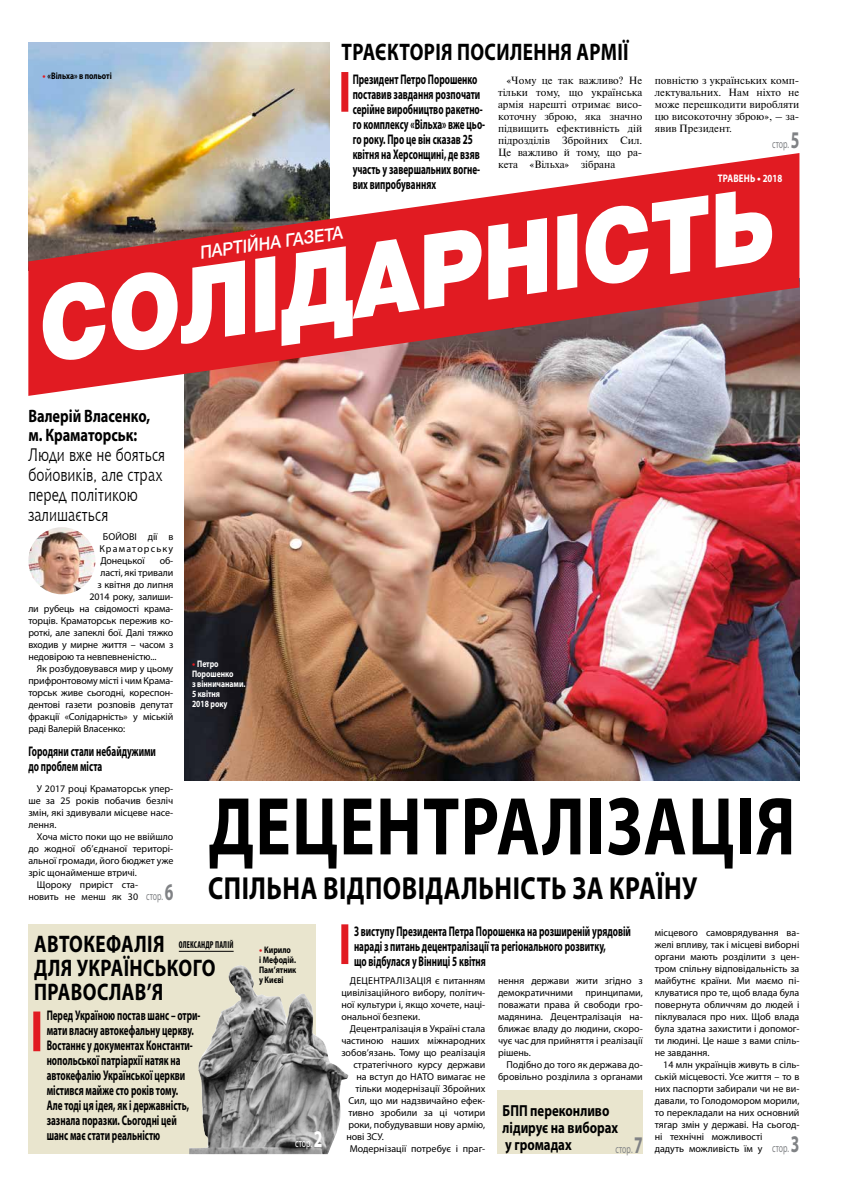
<style>
.page{position:relative;width:842px;height:1191px;background:#fff}
.page>*{position:absolute;margin:0;border:0;box-sizing:border-box;transform-origin:0 0}
.t1{font:900 102px "Helvetica Neue LTW1 G";color:#fff;scale:.9 1}
.t2{font:700 82.8px "Myriad Pro";letter-spacing:.02em;color:#000;scale:.8 1}
.t3{font:700 32px "Myriad Pro";letter-spacing:.02em;color:#000;scale:.8 1}
.t4{font:700 24px/24px "Myriad Pro";letter-spacing:.02em;color:#000;scale:.8 1}
.t5{font:18px/20px "Chianti BT";color:#000;scale:.8 1}
.t6{font:700 18px/19px "Myriad Pro";color:#000;scale:.8 1}
.t7{font:500 18px "Helvetica Neue LTW1 G";color:#fff;scale:.9 1}
.t8{font:700 16px/17px "Myriad Pro";color:#000;scale:.8 1}
.t9{font:700 14px/15px "Myriad Pro";color:#000;scale:.65 1}
.t10{font:12px "Myriad Pro";color:#808285;scale:.65 1}
.t11{font:12px "Myriad Pro";color:#fff;scale:.65 1}
.t12{font:700 11px "Myriad Pro";letter-spacing:.02em;color:#fff;scale:.8 1}
.t13{font:10.5px/12px "Newton 7 C";color:#000;text-align:justify}
.t14{font:10px/12px "Myriad Pro";color:#000;text-align:justify}
.t15{font:700 condensed 10px "Myriad Pro";letter-spacing:.02em;color:#000;scale:.8 1}
.t16{font:700 9.5px/10px "Myriad Pro";color:#000;scale:.8 1}
.t17{font:700 9.5px/10px "Myriad Pro";color:#fff;scale:.8 1}
.s1{color:#e11b22}
.s2{font-weight:700;font-size:24px}
</style>
<div class="page">
<div style="left:498px;top:1090px;width:145px;height:64px;background:#e9e5ce"></div>
<img style="left:28px;top:43px;width:302px;height:110px">
<img style="left:185px;top:396px;width:614px;height:384px">
<div style="left:28px;top:924px;width:288px;height:230px;background:#e9e5ce"></div>
<img style="left:28px;top:153px;width:771px;height:243px">
<img style="left:189px;top:965px;width:159px;height:189px">
<div style="left:33px;top:1011px;width:7px;height:40px;background:#e11b22"></div>
<div style="left:341px;top:924px;width:7px;height:40px;background:#e11b22"></div>
<div style="left:341px;top:72px;width:7px;height:40px;background:#e11b22"></div>
<img style="left:28px;top:527px;width:67px;height:67px;border-radius:34px">
<hr style="left:179px;top:951px;width:55px;height:1px;background:#000">
<h3 class="t4" style="left:341px;top:39px;width:360px">ТРАЄКТОРІЯ ПОСИЛЕННЯ АРМІЇ</h3>
<p class="t16" style="left:43px;top:71px;width:88px"><span class="s1">•</span> «Вільха» в польоті</p>
<h3 class="t9" style="left:353px;top:71px;width:205px">Президент Петро Порошенко поставив завдання розпочати серійне виробництво ракетно&shy;го комплексу «Вільха» вже цьо&shy;го року. Про це він сказав 25 квітня на Херсонщині, де взяв участь у завершальних вогне&shy;вих випробуваннях</h3>
<p class="t13" style="left:498px;top:74px;width:146px;text-indent:9px">«Чому це так важливо? Не тільки тому, що українська армія нарешті отримає висо&shy;коточну зброю, яка значно підвищить ефективність дій підрозділів Збройних Сил.<br>Це важливо й тому, що ра&shy;кета «Вільха» зібрана</p>
<p class="t13" style="left:655px;top:74px;width:146px">повністю з українських комп&shy;лектувальних. Нам ніхто не може перешкодити виробляти цю високоточну зброю», – за&shy;явив Президент.</p>
<p class="t10" style="left:772px;top:136px;width:44px">стор. <span class="s2">5</span></p>
<p class="t12" style="left:718px;top:171px;width:82px">ТРАВЕНЬ • 2018</p>
<h1 class="t1" style="left:26px;top:266px;width:826px;rotate:-8deg">СОЛІДАРНІСТЬ</h1>
<h3 class="t7" style="left:198px;top:242px;width:162px;rotate:-8deg">ПАРТІЙНА ГАЗЕТА</h3>
<h3 class="t6" style="left:28px;top:405px;width:154px">Валерій Власенко, м. Краматорськ:</h3>
<h3 class="t5" style="left:28px;top:444px;width:173px">Люди вже не бояться бойовиків, але страх перед політикою залишається</h3>
<p class="t14" style="left:99px;top:530px;width:76px;text-indent:4px">БОЙОВІ дії в Краматорську Донецької</p>
<p class="t14" style="left:160px;top:554px;width:15px">об-</p>
<p class="t14" style="left:100px;top:566px;width:75px">ласті, які тривали</p>
<p class="t14" style="left:97px;top:578px;width:77px">з квітня до липня</p>
<p class="t14" style="left:89px;top:590px;width:86px">2014 року, залиши-</p>
<p class="t14" style="left:28px;top:602px;width:146px">ли рубець на свідомості крама-</p>
<p class="t14" style="left:28px;top:614px;width:146px">торців. Краматорськ пережив ко-</p>
<p class="t14" style="left:28px;top:626px;width:146px">роткі, але запеклі бої. Далі тяжко</p>
<p class="t14" style="left:28px;top:638px;width:146px">входив у мирне життя – часом з</p>
<p class="t14" style="left:28px;top:650px;width:130px">недовірою та невпевненістю...</p>
<p class="t14" style="left:37px;top:662px;width:138px">Як розбудовувався мир у цьому</p>
<p class="t14" style="left:28px;top:674px;width:146px">прифронтовому місті і чим Крама-</p>
<p class="t14" style="left:28px;top:686px;width:146px">торськ живе сьогодні, кореспон-</p>
<p class="t14" style="left:28px;top:698px;width:147px">дентові газети розповів депутат</p>
<p class="t14" style="left:28px;top:710px;width:146px">фракції «Солідарність» у міській</p>
<p class="t14" style="left:28px;top:722px;width:98px">раді Валерій Власенко:</p>
<h3 class="t9" style="left:28px;top:743px;width:198px">Городяни стали небайдужими до проблем міста</h3>
<p class="t14" style="left:28px;top:782px;width:147px;text-indent:8px">У 2017 році Краматорськ упер&shy;ше за 25 років побачив безліч змін, які здивували місцеве насе&shy;лення.</p>
<p class="t14" style="left:37px;top:830px;width:138px">Хоча місто поки що не ввійшло</p>
<p class="t14" style="left:28px;top:842px;width:146px">до жодної об’єднаної територі-</p>
<p class="t14" style="left:28px;top:854px;width:146px">альної громади, його бюджет уже</p>
<p class="t14" style="left:28px;top:866px;width:110px">зріс щонайменше втричі.</p>
<p class="t14" style="left:37px;top:878px;width:103px">Щороку приріст ста-</p>
<p class="t14" style="left:28px;top:890px;width:111px">новить не менш як 30</p>
<p class="t10" style="left:146px;top:889px;width:44px">стор. <span class="s2">6</span></p>
<p class="t17" style="left:192px;top:659px;width:68px"><span class="s1">•</span> Петро<br>Порошенко<br>з вінничанами.<br>5 квітня<br>2018 року</p>
<h2 class="t2" style="left:209px;top:772px;width:735px">ДЕЦЕНТРАЛІЗАЦІЯ</h2>
<h3 class="t3" style="left:208px;top:867px;width:613px">СПІЛЬНА ВІДПОВІДАЛЬНІСТЬ ЗА КРАЇНУ</h3>
<h3 class="t4" style="left:34px;top:931px;width:228px">АВТОКЕФАЛІЯ<br>ДЛЯ УКРАЇНСЬКОГО<br>ПРАВОСЛАВ’Я</h3>
<p class="t9" style="left:47px;top:1007px;width:238px">Перед Україною постав шанс – отри&shy;мати власну автокефальну церкву.<br>Востаннє у документах Константи&shy;нопольської патріархії натяк на автокефалію Української церкви містився майже сто років тому.<br>Але тоді ця ідея, як і державність, зазнала поразки. Сьогодні цей шанс має стати реальністю</p>
<p class="t15" style="left:179px;top:938px;width:70px">ОЛЕКСАНДР ПАЛІЙ</p>
<p class="t16" style="left:259px;top:944px;width:48px"><span class="s1">•</span> Кирило<br>і Мефодій.<br>Пам’ятник у Києві</p>
<p class="t11" style="left:295px;top:1135px;width:44px">стор. <span class="s2">2</span></p>
<h3 class="t9" style="left:354px;top:923px;width:428px">З виступу Президента Петра Порошенка на розширеній урядовій нараді з питань децентралізації та регіонального розвитку,<br>що відбулася у Вінниці 5 квітня</h3>
<p class="t14" style="left:341px;top:974px;width:146px;text-indent:9px">ДЕЦЕНТРАЛІЗАЦІЯ є питанням цивілізаційного вибору, політич&shy;ної культури і, якщо хочете, наці&shy;ональної безпеки.</p>
<p class="t14" style="left:350px;top:1022px;width:137px">Децентралізація в Україні стала</p>
<p class="t14" style="left:341px;top:1034px;width:146px">частиною наших міжнародних</p>
<p class="t14" style="left:341px;top:1046px;width:145px">зобов’язань. Тому що реалізація</p>
<p class="t14" style="left:353px;top:1058px;width:134px">стратегічного курсу держави</p>
<p class="t14" style="left:356px;top:1070px;width:131px">на вступ до НАТО вимагає не</p>
<p class="t14" style="left:355px;top:1082px;width:132px">тільки модернізації Збройних</p>
<p class="t14" style="left:348px;top:1094px;width:139px">Сил, що ми надзвичайно ефек-</p>
<p class="t14" style="left:348px;top:1106px;width:138px">тивно зробили за ці чотири</p>
<p class="t14" style="left:348px;top:1118px;width:139px">роки, побудувавши нову армію,</p>
<p class="t14" style="left:346px;top:1130px;width:39px">нові ЗСУ.</p>
<p class="t14" style="left:350px;top:1142px;width:137px">Модернізації потребує і праг-</p>
<p class="t14" style="left:498px;top:974px;width:146px">нення держави жити згідно з демократичними принципами, поважати права й свободи гро&shy;мадянина. Децентралізація на&shy;ближає владу до людини, скоро&shy;чує час для прийняття і реалізації рішень.</p>
<p class="t14" style="left:498px;top:1058px;width:146px;text-align:right">Подібно до того як держава до&shy;бровільно розділила з органами</p>
<h3 class="t8" style="left:503px;top:1102px;width:146px">БПП переконливо лідирує на виборах у громадах</h3>
<p class="t10" style="left:616px;top:1141px;width:44px">стор. <span class="s2">7</span></p>
<p class="t14" style="left:655px;top:926px;width:146px">місцевого самоврядування ва&shy;желі впливу, так і місцеві виборні органи мають розділити з цен&shy;тром спільну відповідальність за майбутнє країни. Ми маємо пі&shy;клуватися про те, щоб влада була повернута обличчям до людей і піклувалася про них. Щоб влада була здатна захистити і допомог&shy;ти людині. Це наше з вами спіль&shy;не завдання.</p>
<p class="t14" style="left:655px;top:1058px;width:146px;text-align:left;text-indent:8px">14 млн українців живуть в сіль&shy;ській місцевості. Усе життя – то в них паспорти забирали чи не ви&shy;давали, то Голодомором морили, то перекладали на них основний тягар змін у державі. На сьогод&shy;ні технічні можливості<br>дадуть можливість їм у</p>
<p class="t10" style="left:772px;top:1140px;width:44px">стор. <span class="s2">3</span></p>
</div>
